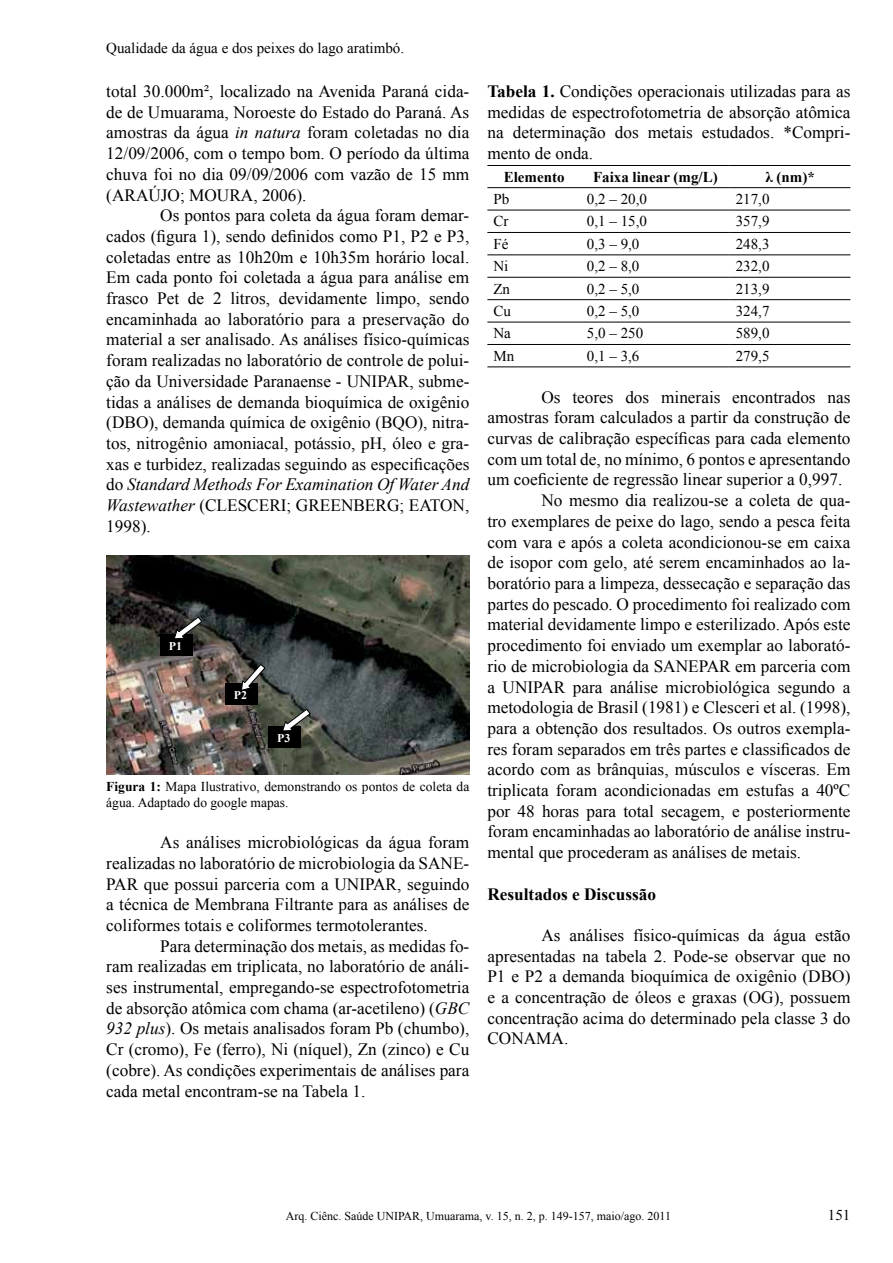
<style>
.page{position:relative;width:893px;height:1263px;background:#fff}
.page>*{position:absolute;margin:0;border:0;box-sizing:border-box;transform-origin:0 0}
.t1{font:17.25px/20.7px "Times New Roman";color:#000;text-align:justify}
.t2{font:700 17.25px "Times New Roman";color:#000}
.t3{font:15px "Times New Roman";color:#000}
.t4{font:700 15px "Times New Roman";color:#000}
.t5{font:13.5px/16.2px "Times New Roman";color:#000}
.t6{font:12px "Times New Roman";color:#000}
.t7{font:700 11.85px "Times New Roman";color:#fff}
.s1{font-style:italic}
.s2{font-weight:700}
</style>
<div class="page">
<img style="left:106px;top:556px;width:363px;height:218px">
<div style="left:160px;top:635px;width:33px;height:21px;background:#000"></div>
<div style="left:225px;top:684px;width:33px;height:21px;background:#000"></div>
<div style="left:268px;top:726px;width:33px;height:22px;background:#000"></div>
<svg style="left:241px;top:663px;width:25px;height:28px"></svg>
<svg style="left:282px;top:708px;width:29px;height:24px"></svg>
<svg style="left:173px;top:616px;width:30px;height:23px"></svg>
<hr style="left:487px;top:165px;width:94px;height:1px;background:#000">
<hr style="left:581px;top:165px;width:149px;height:1px;background:#000">
<hr style="left:730px;top:165px;width:120px;height:1px;background:#000">
<hr style="left:487px;top:187px;width:94px;height:1px;background:#000">
<hr style="left:581px;top:187px;width:149px;height:1px;background:#000">
<hr style="left:730px;top:187px;width:120px;height:1px;background:#000">
<hr style="left:487px;top:210px;width:94px;height:1px;background:#000">
<hr style="left:581px;top:210px;width:149px;height:1px;background:#000">
<hr style="left:730px;top:210px;width:120px;height:1px;background:#000">
<hr style="left:487px;top:232px;width:94px;height:1px;background:#000">
<hr style="left:581px;top:232px;width:149px;height:1px;background:#000">
<hr style="left:730px;top:232px;width:120px;height:1px;background:#000">
<hr style="left:487px;top:254px;width:94px;height:1px;background:#000">
<hr style="left:581px;top:254px;width:149px;height:1px;background:#000">
<hr style="left:730px;top:254px;width:120px;height:1px;background:#000">
<hr style="left:487px;top:277px;width:94px;height:1px;background:#000">
<hr style="left:581px;top:277px;width:149px;height:1px;background:#000">
<hr style="left:730px;top:277px;width:120px;height:1px;background:#000">
<hr style="left:487px;top:299px;width:94px;height:1px;background:#000">
<hr style="left:581px;top:299px;width:149px;height:1px;background:#000">
<hr style="left:730px;top:299px;width:120px;height:1px;background:#000">
<hr style="left:487px;top:322px;width:94px;height:1px;background:#000">
<hr style="left:581px;top:322px;width:149px;height:1px;background:#000">
<hr style="left:730px;top:322px;width:120px;height:1px;background:#000">
<hr style="left:487px;top:344px;width:94px;height:1px;background:#000">
<hr style="left:581px;top:344px;width:149px;height:1px;background:#000">
<hr style="left:730px;top:344px;width:120px;height:1px;background:#000">
<hr style="left:487px;top:366px;width:94px;height:1px;background:#000">
<hr style="left:581px;top:366px;width:149px;height:1px;background:#000">
<hr style="left:730px;top:366px;width:120px;height:1px;background:#000">
<p class="t3" style="left:106px;top:38px;width:299px">Qualidade da água e dos peixes do lago aratimbó.</p>
<p class="t1" style="left:106px;top:81px;width:365px">total 30.000m², localizado na Avenida Paraná cida&shy;de de Umuarama, Noroeste do Estado do Paraná. As amostras da água <span class="s1">in natura</span> foram coletadas no dia 12/09/2006, com o tempo bom. O período da última chuva foi no dia 09/09/2006 com vazão de 15 mm (ARAÚJO; MOURA, 2006).</p>
<p class="t1" style="left:106px;top:205px;width:365px;text-indent:54px">Os pontos para coleta da água foram demar&shy;cados (figura 1), sendo definidos como P1, P2 e P3, coletadas entre as 10h20m e 10h35m horário local.<br>Em cada ponto foi coletada a água para análise em frasco Pet de 2 litros, devidamente limpo, sendo encaminhada ao laboratório para a preservação do material a ser analisado. As análises físico-químicas foram realizadas no laboratório de controle de polui&shy;ção da Universidade Paranaense - UNIPAR, subme&shy;tidas a análises de demanda bioquímica de oxigênio (DBO), demanda química de oxigênio (BQO), nitra&shy;tos, nitrogênio amoniacal, potássio, pH, óleo e gra&shy;xas e turbidez, realizadas seguindo as especificações do <span class="s1">Standard Methods For Examination Of Water And Wastewather</span> (CLESCERI; GREENBERG; EATON, 1998).</p>
<p class="t7" style="left:169px;top:638px;width:15px">P1</p>
<p class="t7" style="left:234px;top:687px;width:15px">P2</p>
<p class="t7" style="left:277px;top:729px;width:15px">P3</p>
<p class="t5" style="left:106px;top:778px;width:365px"><span class="s2">Figura 1:</span> Mapa Ilustrativo, demonstrando os pontos de coleta da água. Adaptado do google mapas.</p>
<p class="t1" style="left:106px;top:832px;width:365px;text-indent:54px">As análises microbiológicas da água foram realizadas no laboratório de microbiologia da SANE-PAR que possui parceria com a UNIPAR, seguindo a técnica de Membrana Filtrante para as análises de coliformes totais e coliformes termotolerantes.</p>
<p class="t1" style="left:106px;top:935px;width:365px;text-indent:54px">Para determinação dos metais, as medidas fo&shy;ram realizadas em triplicata, no laboratório de análi&shy;ses instrumental, empregando-se espectrofotometria de absorção atômica com chama (ar-acetileno) (<span class="s1">GBC 932 plus</span>). Os metais analisados foram Pb (chumbo), Cr (cromo), Fe (ferro), Ni (níquel), Zn (zinco) e Cu (cobre). As condições experimentais de análises para cada metal encontram-se na Tabela 1.</p>
<p class="t1" style="left:487px;top:81px;width:365px"><span class="s2">Tabela 1.</span> Condições operacionais utilizadas para as medidas de espectrofotometria de absorção atômica na determinação dos metais estudados. *Compri&shy;mento de onda.</p>
<p class="t4" style="left:504px;top:166px;width:62px">Elemento</p>
<p class="t4" style="left:593px;top:166px;width:126px">Faixa linear (mg/L)</p>
<p class="t4" style="left:765px;top:166px;width:51px">λ (nm)*</p>
<p class="t3" style="left:493px;top:189px;width:17px">Pb</p>
<p class="t3" style="left:587px;top:189px;width:61px">0,2 – 20,0</p>
<p class="t3" style="left:736px;top:189px;width:35px">217,0</p>
<p class="t3" style="left:493px;top:211px;width:17px">Cr</p>
<p class="t3" style="left:587px;top:211px;width:61px">0,1 – 15,0</p>
<p class="t3" style="left:736px;top:211px;width:35px">357,9</p>
<p class="t3" style="left:493px;top:234px;width:16px">Fé</p>
<p class="t3" style="left:587px;top:234px;width:54px">0,3 – 9,0</p>
<p class="t3" style="left:736px;top:234px;width:35px">248,3</p>
<p class="t3" style="left:493px;top:256px;width:16px">Ni</p>
<p class="t3" style="left:587px;top:256px;width:54px">0,2 – 8,0</p>
<p class="t3" style="left:736px;top:256px;width:35px">232,0</p>
<p class="t3" style="left:493px;top:279px;width:18px">Zn</p>
<p class="t3" style="left:587px;top:279px;width:54px">0,2 – 5,0</p>
<p class="t3" style="left:736px;top:279px;width:35px">213,9</p>
<p class="t3" style="left:493px;top:301px;width:19px">Cu</p>
<p class="t3" style="left:587px;top:301px;width:54px">0,2 – 5,0</p>
<p class="t3" style="left:736px;top:301px;width:35px">324,7</p>
<p class="t3" style="left:493px;top:323px;width:19px">Na</p>
<p class="t3" style="left:587px;top:323px;width:58px">5,0 – 250</p>
<p class="t3" style="left:736px;top:323px;width:35px">589,0</p>
<p class="t3" style="left:493px;top:346px;width:22px">Mn</p>
<p class="t3" style="left:587px;top:346px;width:54px">0,1 – 3,6</p>
<p class="t3" style="left:736px;top:346px;width:35px">279,5</p>
<p class="t1" style="left:541px;top:386px;width:311px">Os teores dos minerais encontrados nas</p>
<p class="t1" style="left:487px;top:407px;width:365px">amostras foram calculados a partir da construção de</p>
<p class="t1" style="left:487px;top:428px;width:365px">curvas de calibração específicas para cada elemento</p>
<p class="t1" style="left:487px;top:448px;width:365px">com um total de, no mínimo, 6 pontos e apresentando</p>
<p class="t1" style="left:487px;top:469px;width:356px">um coeficiente de regressão linear superior a 0,997.</p>
<p class="t1" style="left:541px;top:490px;width:311px">No mesmo dia realizou-se a coleta de qua-</p>
<p class="t1" style="left:487px;top:510px;width:365px">tro exemplares de peixe do lago, sendo a pesca feita</p>
<p class="t1" style="left:487px;top:531px;width:365px">com vara e após a coleta acondicionou-se em caixa</p>
<p class="t1" style="left:487px;top:552px;width:365px">de isopor com gelo, até serem encaminhados ao la-</p>
<p class="t1" style="left:487px;top:573px;width:365px">boratório para a limpeza, dessecação e separação das</p>
<p class="t1" style="left:487px;top:593px;width:365px">partes do pescado. O procedimento foi realizado com</p>
<p class="t1" style="left:487px;top:614px;width:365px">material devidamente limpo e esterilizado. Após este</p>
<p class="t1" style="left:487px;top:635px;width:365px">procedimento foi enviado um exemplar ao laborató-</p>
<p class="t1" style="left:487px;top:655px;width:365px">rio de microbiologia da SANEPAR em parceria com</p>
<p class="t1" style="left:487px;top:676px;width:365px">a UNIPAR para análise microbiológica segundo a</p>
<p class="t1" style="left:487px;top:697px;width:365px">metodologia de Brasil (1981) e Clesceri et al. (1998),</p>
<p class="t1" style="left:487px;top:717px;width:365px">para a obtenção dos resultados. Os outros exempla-</p>
<p class="t1" style="left:487px;top:738px;width:365px">res foram separados em três partes e classificados de</p>
<p class="t1" style="left:487px;top:759px;width:365px">acordo com as brânquias, músculos e vísceras. Em</p>
<p class="t1" style="left:487px;top:780px;width:365px">triplicata foram acondicionadas em estufas a 40ºC</p>
<p class="t1" style="left:487px;top:800px;width:365px">por 48 horas para total secagem, e posteriormente</p>
<p class="t1" style="left:487px;top:821px;width:365px">foram encaminhadas ao laboratório de análise instru-</p>
<p class="t1" style="left:487px;top:842px;width:315px">mental que procederam as análises de metais.</p>
<p class="t2" style="left:487px;top:882px;width:170px">Resultados e Discussão</p>
<p class="t1" style="left:487px;top:924px;width:365px;text-indent:54px">As análises físico-químicas da água estão apresentadas na tabela 2. Pode-se observar que no P1 e P2 a demanda bioquímica de oxigênio (DBO) e a concentração de óleos e graxas (OG), possuem concentração acima do determinado pela classe 3 do CONAMA.</p>
<p class="t6" style="left:286px;top:1208px;width:387px">Arq. Ciênc. Saúde UNIPAR, Umuarama, v. 15, n. 2, p. 149-157, maio/ago. 2011</p>
<p class="t3" style="left:828px;top:1205px;width:24px">151</p>
</div>
